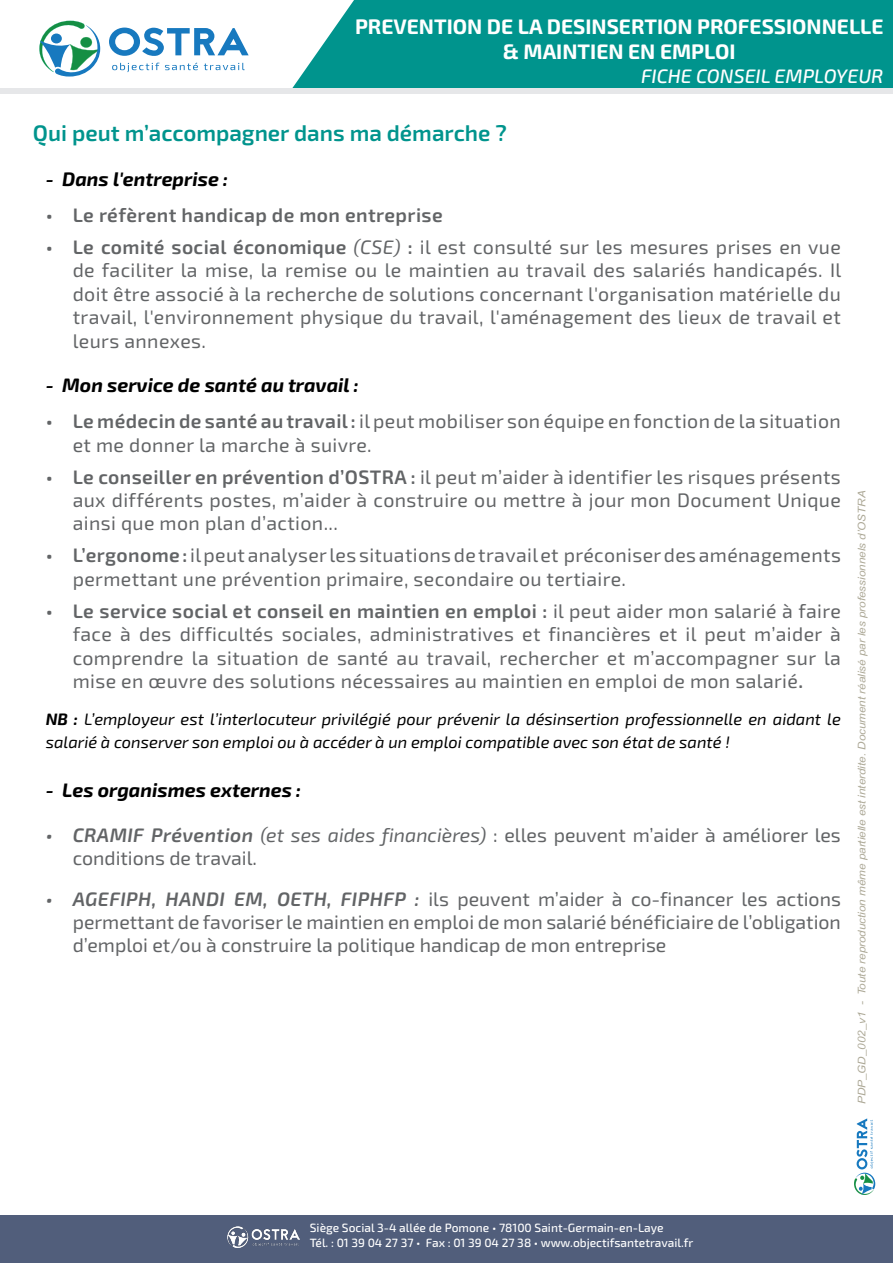
<style>
.page{position:relative;width:893px;height:1263px;background:#fff}
.page>*{position:absolute;margin:0;border:0;box-sizing:border-box;transform-origin:0 0}
.t1{font:600 22.5px "Exo 2";color:#00948d}
.t2{font:700 21px/25.2px "Exo 2";color:#fff;text-align:center}
.t3{font:19.5px/23.4px "Exo 2";letter-spacing:.02em;color:#626466;text-align:justify}
.t4{font:19.5px/23.4px "Exo 2";color:#626466}
.t5{font:italic 700 19.5px "Exo 2";color:#000}
.t6{font:600 19.5px "Exo 2";letter-spacing:.02em;color:#626466}
.t7{font:italic 500 19.5px "Exo 2";color:#fff}
.t8{font:italic 16.5px/23.4px "Exo 2";color:#000}
.t9{font:500 12px/14.4px "Exo 2";color:#fff}
.t10{font:italic 10.5px "Arial Narrow";color:#aca896;scale:1.35 1}
.s1{font-weight:600}
.s2{font-style:italic}
.s3{font-weight:700}
.s4{font-weight:600;font-style:italic}
</style>
<div class="page">
<div style="left:0;top:1215px;width:893px;height:48px;background:#515e7b"></div>
<div style="left:0;top:0;width:893px;height:88px;background:#00948d"></div>
<svg style="left:0;top:0;width:466px;height:94px;fill:#fff"></svg>
<svg style="left:39px;top:21px;width:61px;height:56px;background:#a3cfcc"></svg>
<div style="left:51px;top:34px;width:11px;height:9px;background:#1779bf;border-radius:50%"></div>
<svg style="left:112px;top:63px;width:47px;height:9px"></svg>
<svg style="left:165px;top:62px;width:33px;height:8px"></svg>
<svg style="left:204px;top:63px;width:41px;height:7px"></svg>
<svg style="left:109px;top:28px;width:140px;height:28px;background:#96c2e2"></svg>
<img style="left:228px;top:1226px;width:72px;height:21px">
<div style="left:0;top:88px;width:893px;height:5px;background:#e6e7e9"></div>
<svg style="left:854px;top:1118px;width:21px;height:77px"></svg>
<p class="t2" style="left:355px;top:15px;width:530px">PREVENTION DE LA DESINSERTION PROFESSIONNELLE &amp; MAINTIEN EN EMPLOI</p>
<p class="t7" style="left:641px;top:65px;width:244px">FICHE CONSEIL EMPLOYEUR</p>
<p class="t1" style="left:33px;top:120px;width:475px">Qui peut m’accompagner dans ma démarche ?</p>
<p class="t5" style="left:46px;top:167px;width:184px">- Dans l'entreprise :</p>
<p class="t6" style="left:46px;top:204px;width:398px">• Le réfèrent handicap de mon entreprise</p>
<p class="t3" style="left:73px;top:236px;width:770px;text-indent:-27px"><span class="s1">• Le comité social économique</span> <span class="s2">(CSE)</span> <span class="s1">:</span> il est consulté sur les mesures prises en vue de faciliter la mise, la remise ou le maintien au travail des salariés handicapés. Il doit être associé à la recherche de solutions concernant l'organisation matérielle du travail, l'environnement physique du travail, l'aménagement des lieux de travail et leurs annexes.</p>
<p class="t5" style="left:46px;top:374px;width:314px">- Mon service de santé au travail :</p>
<p class="t3" style="left:73px;top:410px;width:770px;text-indent:-27px"><span class="s1">• Le médecin de santé au travail :</span> il peut mobiliser son équipe en fonction de la situation et me donner la marche à suivre.</p>
<p class="t3" style="left:73px;top:465px;width:770px;text-indent:-27px"><span class="s1">• Le conseiller en prévention d’OSTRA :</span> il peut m’aider à identifier les risques présents aux différents postes, m’aider à construire ou mettre à jour mon Document Unique ainsi que mon plan d’action...</p>
<p class="t3" style="left:73px;top:544px;width:770px;text-indent:-27px"><span class="s1">• L’ergonome :</span> il peut analyser les situations de travail et préconiser des aménagements permettant une prévention primaire, secondaire ou tertiaire.</p>
<p class="t3" style="left:73px;top:599px;width:770px;text-indent:-27px"><span class="s1">• Le service social et conseil en maintien en emploi :</span> il peut aider mon salarié à faire face à des difficultés sociales, administratives et financières et il peut m’aider à comprendre la situation de santé au travail, rechercher et m’accompagner sur la mise en œuvre des solutions nécessaires au maintien en emploi de mon salarié<span class="s1">.</span></p>
<p class="t8" style="left:46px;top:707px;width:797px"><span class="s3">NB :</span> L’employeur est l’interlocuteur privilégié pour prévenir la désinsertion professionnelle en aidant le salarié à conserver son emploi ou à accéder à un emploi compatible avec son état de santé !</p>
<p class="t5" style="left:46px;top:778px;width:257px">- Les organismes externes :</p>
<p class="t4" style="left:73px;top:823px;width:770px;text-indent:-27px"><span class="s4">• CRAMIF Prévention</span> <span class="s2">(et ses aides financières)</span> : elles peuvent m’aider à améliorer les conditions de travail.</p>
<p class="t3" style="left:73px;top:887px;width:770px;text-indent:-27px"><span class="s4">• AGEFIPH, HANDI EM, OETH, FIPHFP :</span> ils peuvent m’aider à co-financer les actions permettant de favoriser le maintien en emploi de mon salarié bénéficiaire de l’obligation d’emploi et/ou à construire la politique handicap de mon entreprise</p>
<p class="t10" style="left:855px;top:1104px;width:456px;rotate:-90deg">PDP_GD_002_v1 - Toute reproduction même partielle est interdite. Document réalisé par les professionnels d’OSTRA</p>
<p class="t9" style="left:310px;top:1221px;width:385px">Siège Social 3-4 allée de Pomone • 78100 Saint-Germain-en-Laye<br>Tél. : 01 39 04 27 37 • Fax : 01 39 04 27 38 • www.objectifsantetravail.fr</p>
</div>
